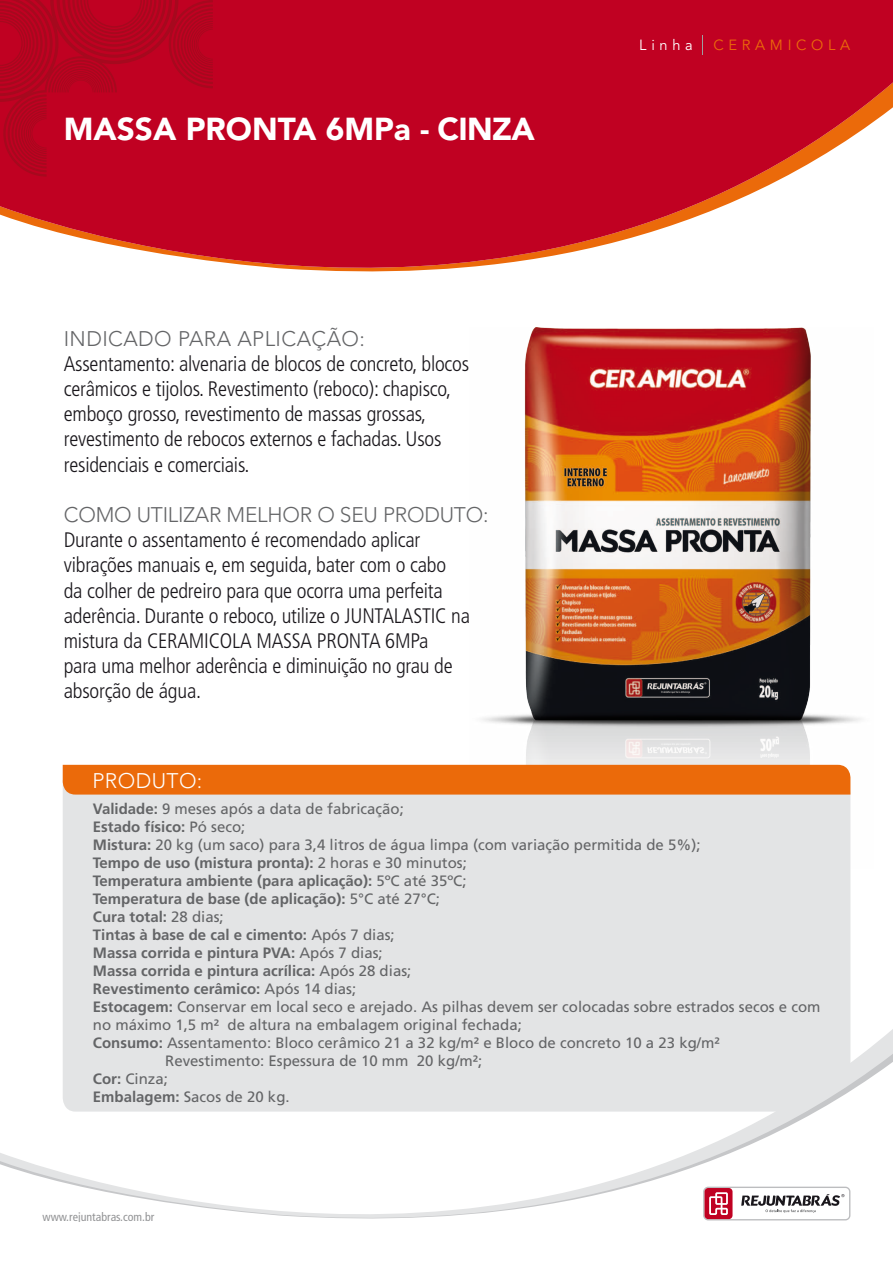
<style>
.page{position:relative;width:893px;height:1263px;background:#fff}
.page>*{position:absolute;margin:0;border:0;box-sizing:border-box;transform-origin:0 0}
.t1{font:900 31.5px "Avenir";color:#fff}
.t2{font:300 condensed 21px/25.2px "Frutiger";letter-spacing:-.01em;color:#1a171c}
.t3{font:300 21px "Avenir";letter-spacing:-.01em;color:#646567}
.t4{font:300 21px "Avenir";letter-spacing:.02em;color:#646567}
.t5{font:300 21px "Avenir";letter-spacing:.02em;color:#fff}
.t6{font:15px/18px "Frutiger";color:#646567}
.t7{font:700 15px "Frutiger";color:#646567}
.t8{font:14.7px "Avenir";letter-spacing:.32em;color:#eb6a0a}
.t9{font:14.7px "Avenir";letter-spacing:.32em;color:#fff}
.t10{font:condensed 12px "Frutiger";color:#929395}
.s1{font-weight:700}
.s2{font-weight:400}
</style>
<div class="page">
<svg style="left:0;top:0;width:893px;height:272px;fill:#c00122"></svg>
<svg style="left:0;top:1029px;width:893px;height:192px"></svg>
<svg style="left:702px;top:35px;width:1px;height:20px"></svg>
<svg style="left:0;top:0;width:213px;height:177px"></svg>
<img style="left:469px;top:327px;width:392px;height:541px">
<div style="left:63px;top:794px;width:787px;height:317px;background:#e3e4e5"></div>
<div style="left:63px;top:765px;width:787px;height:29px;background:#eb6a0a"></div>
<p class="t1" style="left:64px;top:110px;width:472px">MASSA PRONTA 6MPa - CINZA</p>
<p class="t4" style="left:64px;top:326px;width:303px">INDICADO PARA APLICAÇÃO:</p>
<p class="t2" style="left:64px;top:351px;width:407px">Assentamento: alvenaria de blocos de concreto, blocos cerâmicos e tijolos. Revestimento (reboco): chapisco, emboço grosso, revestimento de massas grossas, revestimento de rebocos externos e fachadas. Usos residenciais e comerciais.</p>
<p class="t3" style="left:64px;top:502px;width:426px">COMO UTILIZAR MELHOR O SEU PRODUTO:</p>
<p class="t2" style="left:64px;top:528px;width:408px">Durante o assentamento é recomendado aplicar vibrações manuais e, em seguida, bater com o cabo da colher de pedreiro para que ocorra uma perfeita aderência. Durante o reboco, utilize o JUNTALASTIC na mistura da CERAMICOLA MASSA PRONTA 6MPa<br>para uma melhor aderência e diminuição no grau de absorção de água.</p>
<p class="t5" style="left:92px;top:768px;width:111px">PRODUTO:</p>
<p class="t9" style="left:639px;top:37px;width:55px">Linha</p>
<p class="t8" style="left:713px;top:37px;width:138px">CERAMICOLA</p>
<p class="t6" style="left:93px;top:800px;width:312px"><span class="s1">Validade:</span> 9 meses após a data de fabricação;</p>
<p class="t7" style="left:93px;top:818px;width:154px">Estado físico: <span class="s2">Pó seco;</span></p>
<p class="t6" style="left:93px;top:836px;width:609px"><span class="s1">Mistura:</span> 20 kg (um saco) para 3,4 litros de água limpa (com variação permitida de 5%);</p>
<p class="t7" style="left:93px;top:854px;width:375px">Tempo de uso (mistura pronta): <span class="s2">2 horas e 30 minutos;</span></p>
<p class="t7" style="left:93px;top:872px;width:375px">Temperatura ambiente (para aplicação): <span class="s2">5ºC até 35ºC;</span></p>
<p class="t7" style="left:93px;top:890px;width:349px">Temperatura de base (de aplicação): <span class="s2">5°C até 27°C;</span></p>
<p class="t7" style="left:93px;top:908px;width:132px">Cura total: <span class="s2">28 dias;</span></p>
<p class="t7" style="left:93px;top:926px;width:303px">Tintas à base de cal e cimento: <span class="s2">Após 7 dias;</span></p>
<p class="t7" style="left:93px;top:944px;width:291px">Massa corrida e pintura PVA: <span class="s2">Após 7 dias;</span></p>
<p class="t7" style="left:93px;top:962px;width:320px">Massa corrida e pintura acrílica: <span class="s2">Após 28 dias;</span></p>
<p class="t7" style="left:93px;top:980px;width:265px">Revestimento cerâmico: <span class="s2">Após 14 dias;</span></p>
<p class="t6" style="left:93px;top:998px;width:729px"><span class="s1">Estocagem:</span> Conservar em local seco e arejado. As pilhas devem ser colocadas sobre estrados secos e com no máximo 1,5 m² de altura na embalagem original fechada;</p>
<p class="t6" style="left:93px;top:1034px;width:628px"><span class="s1">Consumo:</span> Assentamento: Bloco cerâmico 21 a 32 kg/m² e Bloco de concreto 10 a 23 kg/m²</p>
<p class="t6" style="left:165px;top:1052px;width:319px">Revestimento: Espessura de 10 mm 20 kg/m²;</p>
<p class="t6" style="left:93px;top:1070px;width:77px"><span class="s1">Cor:</span> Cinza;</p>
<p class="t6" style="left:93px;top:1088px;width:198px"><span class="s1">Embalagem:</span> Sacos de 20 kg.</p>
<p class="t10" style="left:43px;top:1209px;width:113px">www.rejuntabras.com.br</p>
</div>
